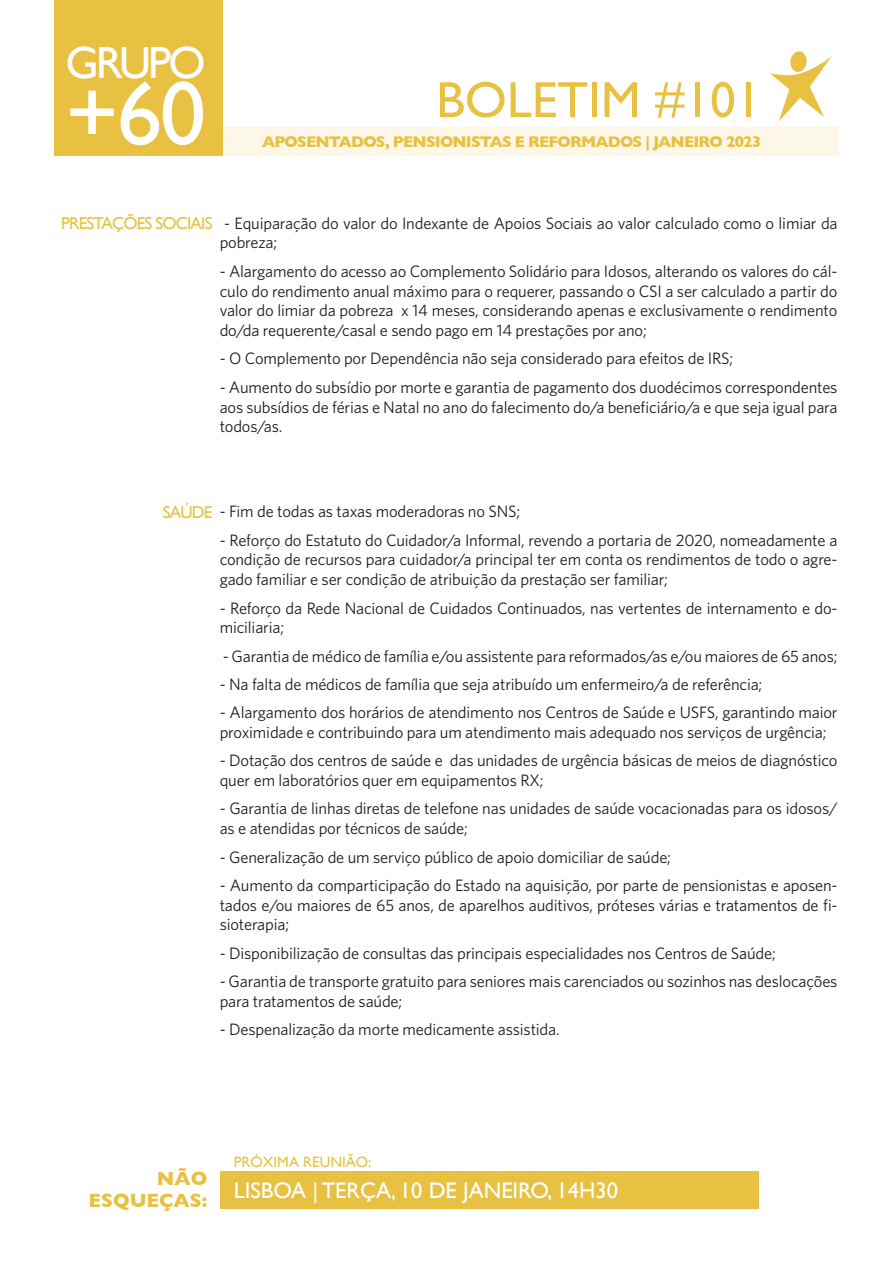
<style>
.page{position:relative;width:893px;height:1263px;background:#fff}
.page>*{position:absolute;margin:0;border:0;box-sizing:border-box;transform-origin:0 0}
.mais_um_intertitulo{font:91.5px "Gill Sans";color:#fff}
.t1{font:51px "Gill Sans";color:#e8c142}
.mais_um_intertitulo-2{font:45px "Gill Sans";letter-spacing:-.06em;color:#fff}
.mais_um_intertitulo-3{font:22.5px "Gill Sans";color:#fff}
.mais_um_intertitulo-4{font:700 19.5px/22.5px "Gill Sans";color:#e8c142;text-align:right}
.mais_um_intertitulo-5{font:17.25px "Gill Sans";letter-spacing:-.05em;color:#e8c142}
.t2{font:16.5px/19.8px "Whitney";letter-spacing:-.01em;color:#1d1d1b}
.t3{font:700 15.75px "Gill Sans";letter-spacing:-.05em;color:#e8c142}
.mais_um_intertitulo-6{font:15px "Gill Sans";color:#e8c142}
.s1{font-family:"Gill Sans";font-size:17.25px;color:#e8c142}
</style>
<div class="page">
<div style="left:54px;top:128px;width:785px;height:28px;background:#fdf7e8"></div>
<div style="left:54px;top:0;width:169px;height:155px;background:#e8c142"></div>
<div style="left:220px;top:1171px;width:538px;height:38px;background:#e8c142"></div>
<svg style="left:770px;top:51px;width:62px;height:71px"></svg>
<p class="mais_um_intertitulo-2" style="left:65px;top:36px;width:142px">GRUPO</p>
<p class="mais_um_intertitulo" style="left:65px;top:60px;width:142px">+60</p>
<p class="t1" style="left:436px;top:70px;width:327px">BOLETIM #101</p>
<p class="t3" style="left:262px;top:129px;width:501px">APOSENTADOS, PENSIONISTAS E REFORMADOS | JANEIRO 2023</p>
<p class="mais_um_intertitulo-5" style="left:61px;top:213px;width:153px">PRESTAÇÕES SOCIAIS</p>
<p class="t2" style="left:220px;top:213px;width:619px">- Equiparação do valor do Indexante de Apoios Sociais ao valor calculado como o limiar da pobreza;</p>
<p class="t2" style="left:220px;top:261px;width:619px;text-align:justify">- Alargamento do acesso ao Complemento Solidário para Idosos, alterando os valores do cál&shy;culo do rendimento anual máximo para o requerer, passando o CSI a ser calculado a partir do valor do limiar da pobreza x 14 meses, considerando apenas e exclusivamente o rendimento do/da requerente/casal e sendo pago em 14 prestações por ano;</p>
<p class="t2" style="left:220px;top:348px;width:515px">- O Complemento por Dependência não seja considerado para efeitos de IRS;</p>
<p class="t2" style="left:220px;top:377px;width:619px;text-align:justify">- Aumento do subsídio por morte e garantia de pagamento dos duodécimos correspondentes aos subsídios de férias e Natal no ano do falecimento do/a beneficiário/a e que seja igual para todos/as.</p>
<p class="t2" style="left:163px;top:501px;width:359px"><span class="s1">SAÚDE</span> - Fim de todas as taxas moderadoras no SNS;</p>
<p class="t2" style="left:220px;top:529px;width:619px;text-align:justify">- Reforço do Estatuto do Cuidador/a Informal, revendo a portaria de 2020, nomeadamente a condição de recursos para cuidador/a principal ter em conta os rendimentos de todo o agre&shy;gado familiar e ser condição de atribuição da prestação ser familiar;</p>
<p class="t2" style="left:220px;top:597px;width:619px">- Reforço da Rede Nacional de Cuidados Continuados, nas vertentes de internamento e do&shy;miciliaria;</p>
<p class="t2" style="left:223px;top:645px;width:616px">- Garantia de médico de família e/ou assistente para reformados/as e/ou maiores de 65 anos;</p>
<p class="t2" style="left:220px;top:674px;width:544px">- Na falta de médicos de família que seja atribuído um enfermeiro/a de referência;</p>
<p class="t2" style="left:220px;top:702px;width:619px">- Alargamento dos horários de atendimento nos Centros de Saúde e USFS, garantindo maior proximidade e contribuindo para um atendimento mais adequado nos serviços de urgência;</p>
<p class="t2" style="left:220px;top:750px;width:619px">- Dotação dos centros de saúde e das unidades de urgência básicas de meios de diagnóstico quer em laboratórios quer em equipamentos RX;</p>
<p class="t2" style="left:220px;top:798px;width:619px">- Garantia de linhas diretas de telefone nas unidades de saúde vocacionadas para os idosos/ as e atendidas por técnicos de saúde;</p>
<p class="t2" style="left:220px;top:846px;width:453px">- Generalização de um serviço público de apoio domiciliar de saúde;</p>
<p class="t2" style="left:220px;top:875px;width:619px;text-align:justify">- Aumento da comparticipação do Estado na aquisição, por parte de pensionistas e aposen&shy;tados e/ou maiores de 65 anos, de aparelhos auditivos, próteses várias e tratamentos de fi&shy;sioterapia;</p>
<p class="t2" style="left:220px;top:943px;width:558px">- Disponibilização de consultas das principais especialidades nos Centros de Saúde;</p>
<p class="t2" style="left:220px;top:971px;width:619px">- Garantia de transporte gratuito para seniores mais carenciados ou sozinhos nas deslocações para tratamentos de saúde;</p>
<p class="t2" style="left:220px;top:1019px;width:342px">- Despenalização da morte medicamente assistida.</p>
<p class="mais_um_intertitulo-4" style="left:89px;top:1167px;width:120px">NÃO<br>ESQUEÇAS:</p>
<p class="mais_um_intertitulo-6" style="left:234px;top:1153px;width:139px">PRÓXIMA REUNIÃO:</p>
<p class="mais_um_intertitulo-3" style="left:234px;top:1177px;width:386px">LISBOA | TERÇA, 10 DE JANEIRO, 14H30</p>
</div>
